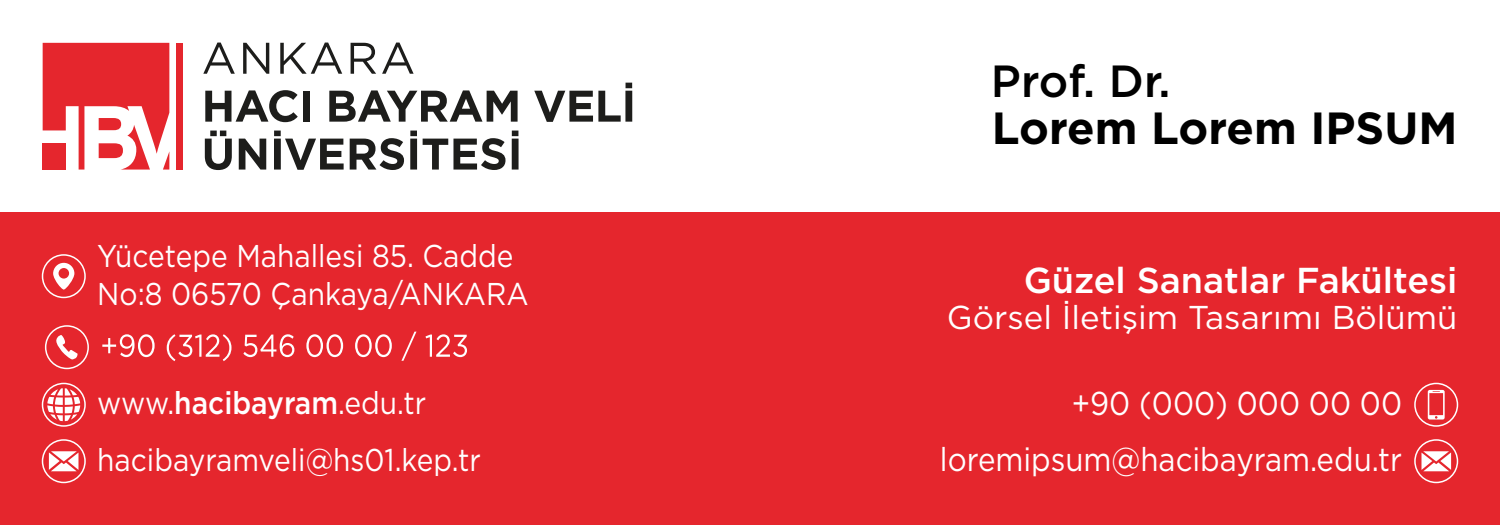
<style>
.page{position:relative;width:1500px;height:525px;background:#fff}
.page>*{position:absolute;margin:0;border:0;box-sizing:border-box;transform-origin:0 0}
.t1{font:700 45px "Gotham";color:#000}
.t2{font:500 45px "Gotham";color:#000}
.t3{font:500 36px "Gotham";color:#fff}
.t4{font:33px "Gotham";color:#fff;scale:.89 1}
.t5{font:33px "Gotham";color:#fff}
.t6{font:31.5px/37.8px "Gotham";color:#fff;scale:.89 1}
.s1{font-weight:500}
</style>
<div class="page">
<div style="left:0;top:212px;width:1500px;height:313px;background:#e5262d"></div>
<div style="left:1414px;top:439px;width:44px;height:44px;border:2px solid #fff;border-radius:50%"></div>
<svg style="left:1422px;top:451px;width:29px;height:20px"></svg>
<div style="left:1414px;top:383px;width:44px;height:44px;border:2px solid #fff;border-radius:50%"></div>
<svg style="left:1428px;top:390px;width:17px;height:30px"></svg>
<div style="left:42px;top:254px;width:44px;height:44px;border:2px solid #fff;border-radius:50%"></div>
<svg style="left:53px;top:263px;width:21px;height:27px"></svg>
<svg style="left:47px;top:388px;width:33px;height:33px"></svg>
<div style="left:42px;top:383px;width:44px;height:44px;border:2px solid #fff;border-radius:50%"></div>
<div style="left:42px;top:439px;width:44px;height:44px;border:2px solid #fff;border-radius:50%"></div>
<svg style="left:49px;top:451px;width:29px;height:20px"></svg>
<div style="left:176px;top:43px;width:7px;height:127px;background:#e5262d"></div>
<svg style="left:43px;top:43px;width:126px;height:127px"></svg>
<svg style="left:203px;top:43px;width:32px;height:31px"></svg>
<svg style="left:243px;top:43px;width:26px;height:31px"></svg>
<svg style="left:280px;top:43px;width:62px;height:31px"></svg>
<svg style="left:351px;top:43px;width:25px;height:31px"></svg>
<svg style="left:382px;top:43px;width:32px;height:31px"></svg>
<svg style="left:205px;top:90px;width:93px;height:32px"></svg>
<div style="left:303px;top:91px;width:7px;height:31px;background:#1d1d1b"></div>
<svg style="left:329px;top:90px;width:189px;height:32px"></svg>
<svg style="left:534px;top:83px;width:98px;height:39px"></svg>
<div style="left:625px;top:91px;width:7px;height:31px;background:#1d1d1b"></div>
<svg style="left:205px;top:131px;width:27px;height:39px"></svg>
<svg style="left:239px;top:139px;width:27px;height:31px"></svg>
<svg style="left:274px;top:131px;width:70px;height:39px"></svg>
<svg style="left:350px;top:138px;width:54px;height:32px"></svg>
<svg style="left:410px;top:131px;width:7px;height:5px"></svg>
<div style="left:410px;top:139px;width:7px;height:31px;background:#1d1d1b"></div>
<svg style="left:423px;top:138px;width:83px;height:32px"></svg>
<svg style="left:512px;top:131px;width:6px;height:5px"></svg>
<div style="left:512px;top:139px;width:7px;height:31px;background:#1d1d1b"></div>
<svg style="left:102px;top:334px;width:53px;height:23px"></svg>
<svg style="left:167px;top:334px;width:65px;height:27px"></svg>
<svg style="left:243px;top:334px;width:51px;height:23px"></svg>
<svg style="left:306px;top:334px;width:37px;height:23px"></svg>
<svg style="left:355px;top:334px;width:37px;height:23px"></svg>
<svg style="left:401px;top:332px;width:15px;height:29px"></svg>
<svg style="left:426px;top:334px;width:41px;height:23px"></svg>
<div style="left:45px;top:325px;width:44px;height:44px;border:2px solid #fff;border-radius:50%"></div>
<svg style="left:56px;top:335px;width:22px;height:24px"></svg>
<p class="t6" style="left:97px;top:236px;width:486px">Yücetepe Mahallesi 85. Cadde<br>No:8 06570 Çankaya/ANKARA</p>
<p class="t6" style="left:97px;top:373px;width:433px;line-height:57px">www.<span class="s1">hacibayram</span>.edu.tr hacibayramveli@hs01.kep.tr</p>
<h1 class="t2" style="left:991px;top:52px;width:181px">Prof. Dr.</h1>
<h1 class="t1" style="left:992px;top:98px;width:467px">Lorem Lorem IPSUM</h1>
<p class="t3" style="left:1024px;top:256px;width:435px">Güzel Sanatlar Fakültesi</p>
<p class="t5" style="left:947px;top:296px;width:512px">Görsel İletişim Tasarımı Bölümü</p>
<p class="t4" style="left:1072px;top:382px;width:373px">+90 (000) 000 00 00</p>
<p class="t4" style="left:940px;top:438px;width:521px">loremipsum@hacibayram.edu.tr</p>
</div>
